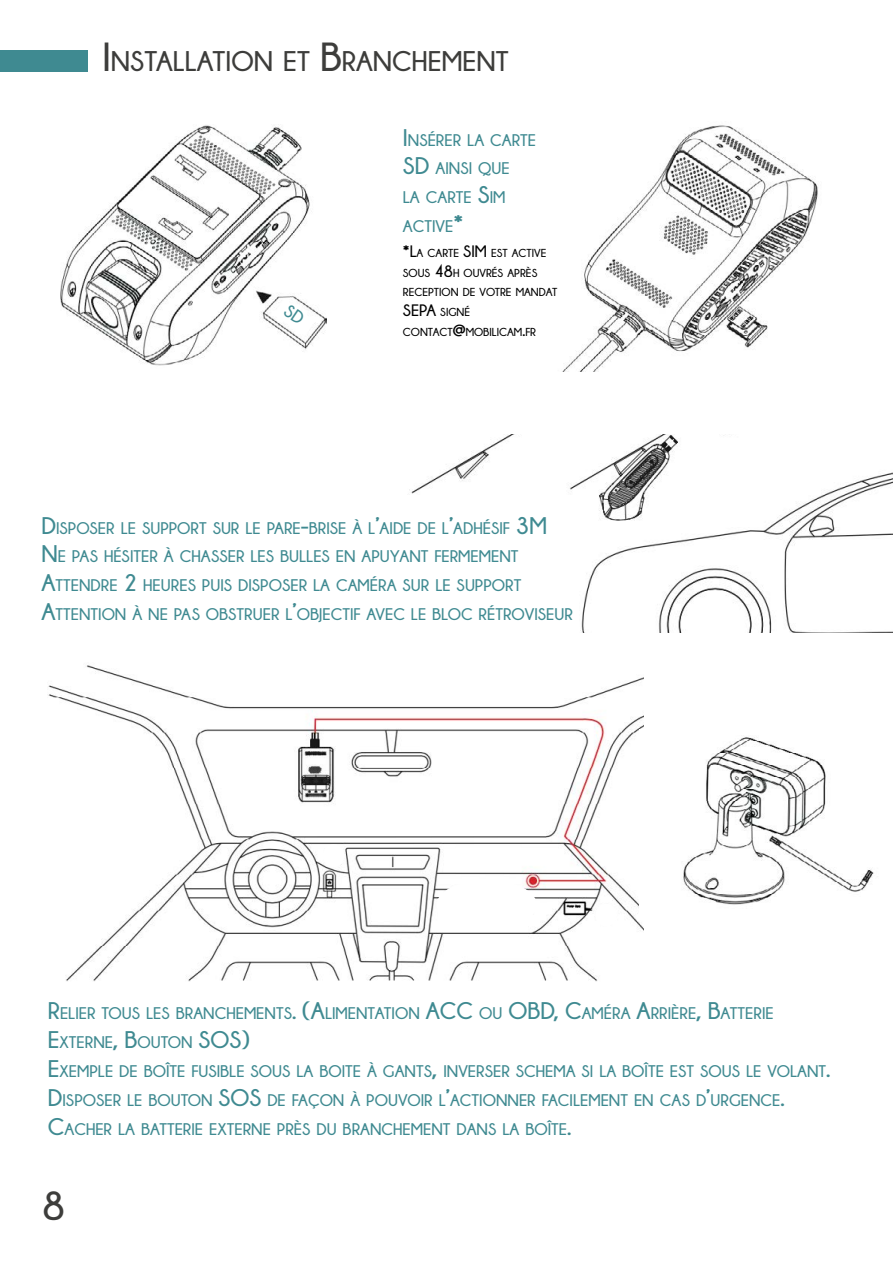
<style>
.page{position:relative;width:893px;height:1263px;background:#fff}
.page>*{position:absolute;margin:0;border:0;box-sizing:border-box;transform-origin:0 0}
.t1{font:700 40.5px "Champagne&Limousines";color:#3d3d3b}
.t2{font:700 28.35px "Champagne&Limousines";color:#3d3d3b}
.t3{font:700 16.8px/28.8px "Champagne&Limousines";color:#3f8a91}
.t4{font:700 16.5px "Champagne&Limousines";color:#000}
.t5{font:700 11.55px/19.8px "Champagne&Limousines";color:#000}
.s1{font-size:40.5px}
.s2{font-size:24px}
.s3{font-size:16.5px}
</style>
<div class="page">
<img style="left:48px;top:665px;width:595px;height:317px">
<div style="left:0;top:50px;width:88px;height:21px;background:#3f8a91"></div>
<img style="left:60px;top:125px;width:266px;height:241px">
<img style="left:563px;top:125px;width:255px;height:246px">
<img style="left:409px;top:434px;width:484px;height:198px">
<div style="left:437px;top:880px;width:100px;height:50px;background:#fff;border-radius:50%"></div>
<div style="left:323px;top:844px;width:21px;height:23px;background:#fff;border-radius:50%"></div>
<div style="left:595px;top:903px;width:22px;height:24px;background:#fff;border-radius:50%"></div>
<img style="left:639px;top:729px;width:235px;height:189px">
<svg style="left:273px;top:299px;width:42px;height:37px"></svg>
<h2 class="t2" style="left:102px;top:46px;width:408px"><span class="s1">I</span> NSTALLATION ET <span class="s1">B</span>RANCHEMENT</h2>
<p class="t3" style="left:403px;top:125px;width:135px"><span class="s2">I</span> NSÉRER LA CARTE<br><span class="s2">SD</span> AINSI QUE<br>LA CARTE <span class="s2">S</span>IM<br>ACTIVE<span class="s2">*</span></p>
<p class="t5" style="left:403px;top:243px;width:156px"><span class="s3">*L</span>A CARTE <span class="s3">SIM</span> EST ACTIVE<br>SOUS <span class="s3">48</span>H OUVRÉS APRÈS<br>RECEPTION DE VOTRE MANDAT</p>
<p class="t4" style="left:403px;top:301px;width:10px">SEPA</p>
<p class="t5" style="left:403px;top:302px;width:135px;text-indent:37px">SIGNÉ<br>CONTACT<span class="s3">@</span>MOBILICAM<span class="s3">.</span>FR</p>
<p class="t3" style="left:41px;top:513px;width:533px"><span class="s2">D</span>ISPOSER LE SUPPORT SUR LE PARE<span class="s2">-</span>BRISE À L<span class="s2">’</span>AIDE DE L<span class="s2">’</span>ADHÉSIF <span class="s2">3M N</span>E PAS HÉSITER À CHASSER LES BULLES EN APUYANT FERMEMENT <span class="s2">A</span>TTENDRE <span class="s2">2</span> HEURES PUIS DISPOSER LA CAMÉRA SUR LE SUPPORT <span class="s2">A</span>TTENTION À NE PAS OBSTRUER L<span class="s2">’</span>OBJECTIF AVEC LE BLOC RÉTROVISEUR</p>
<p class="t3" style="left:48px;top:999px;width:784px"><span class="s2">R</span>ELIER TOUS LES BRANCHEMENTS<span class="s2">. (A</span>LIMENTATION <span class="s2">ACC</span> OU <span class="s2">OBD, C</span>AMÉRA <span class="s2">A</span>RRIÈRE<span class="s2">, B</span>ATTERIE <span class="s2">E</span>XTERNE<span class="s2">, B</span>OUTON <span class="s2">SOS)<br>E</span>XEMPLE DE BOÎTE FUSIBLE SOUS LA BOITE À GANTS<span class="s2">,</span> INVERSER SCHEMA SI LA BOÎTE EST SOUS LE VOLANT<span class="s2">.<br>D</span>ISPOSER LE BOUTON <span class="s2">SOS</span></p>
<p class="t3" style="left:48px;top:1085px;width:738px;text-indent:219px">DE FAÇON À POUVOIR L<span class="s2">’</span>ACTIONNER FACILEMENT EN CAS D<span class="s2">’</span>URGENCE<span class="s2">.<br>C</span>ACHER LA BATTERIE EXTERNE PRÈS DU BRANCHEMENT DANS LA BOÎTE<span class="s2">.</span></p>
<h1 class="t1" style="left:43px;top:1184px;width:24px">8</h1>
</div>
